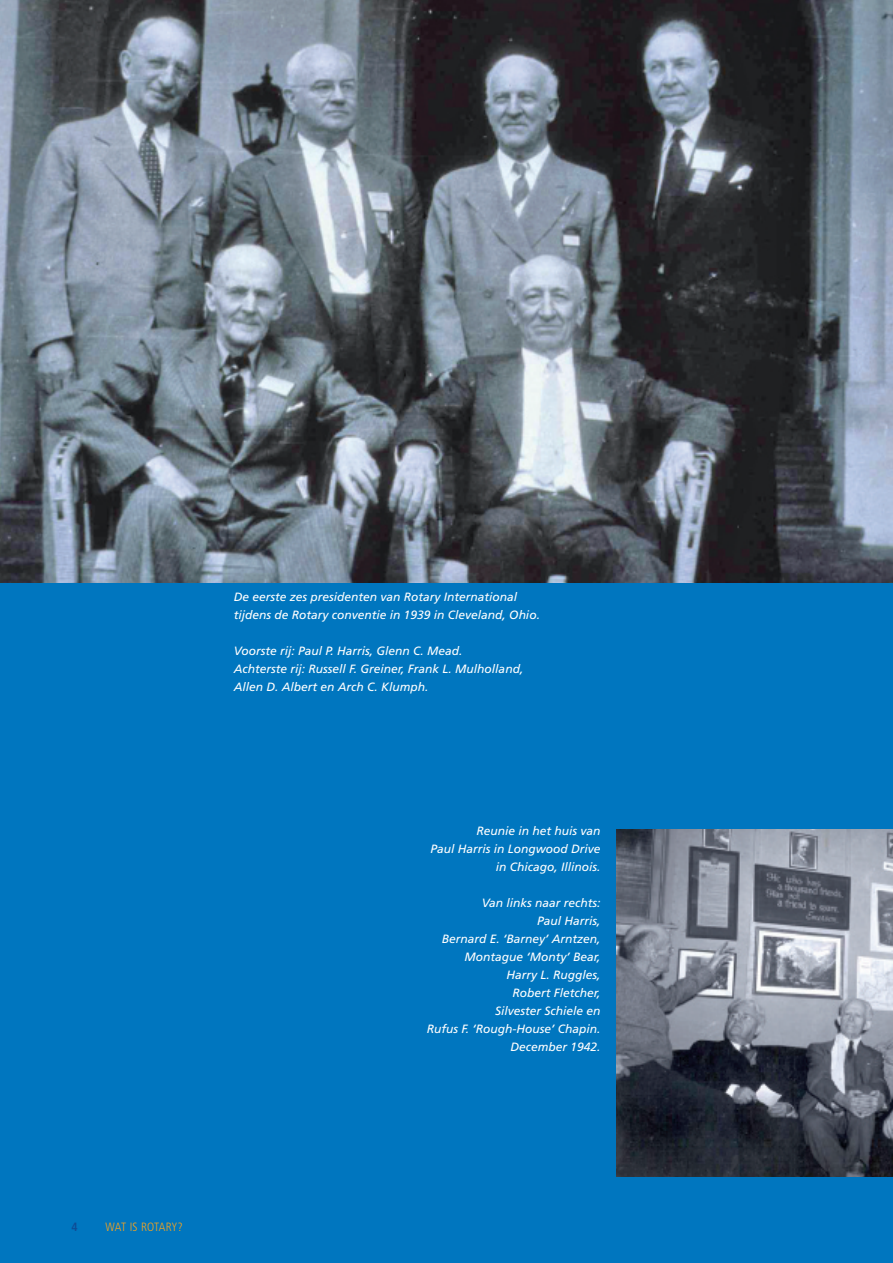
<style>
.page{position:relative;width:893px;height:1263px;background:#0076bf}
.page>*{position:absolute;margin:0;border:0;box-sizing:border-box;transform-origin:0 0}
.t1{font:italic 12px/18px "Frutiger";color:#fff}
.t2{font:300 condensed 12px "Frutiger";letter-spacing:-.01em;color:#f9a31b}
.t3{font:700 condensed 12px "Frutiger";color:#0f4c95}
</style>
<div class="page">
<img style="left:617px;top:829px;width:276px;height:348px">
<img style="left:0;top:0;width:893px;height:583px">
<p class="t1" style="left:234px;top:588px;width:308px">De eerste zes presidenten van Rotary International tijdens de Rotary conventie in 1939 in Cleveland, Ohio.</p>
<p class="t1" style="left:234px;top:642px;width:291px">Voorste rij: Paul P. Harris, Glenn C. Mead.<br>Achterste rij: Russell F. Greiner, Frank L. Mulholland,<br>Allen D. Albert en Arch C. Klumph.</p>
<p class="t1" style="left:431px;top:822px;width:172px;text-align:right">Reunie in het huis van<br>Paul Harris in Longwood Drive in Chicago, Illinois.</p>
<p class="t1" style="left:427px;top:894px;width:175px;text-align:right">Van links naar rechts:<br>Paul Harris,<br>Bernard E. ‘Barney’ Arntzen,<br>Montague ‘Monty’ Bear,<br>Harry L. Ruggles,<br>Robert Fletcher,<br>Silvester Schiele en<br>Rufus F. ‘Rough-House’ Chapin.<br>December 1942.</p>
<p class="t3" style="left:71px;top:1222px;width:8px">4</p>
<p class="t2" style="left:105px;top:1222px;width:79px">WAT IS ROTARY?</p>
</div>
